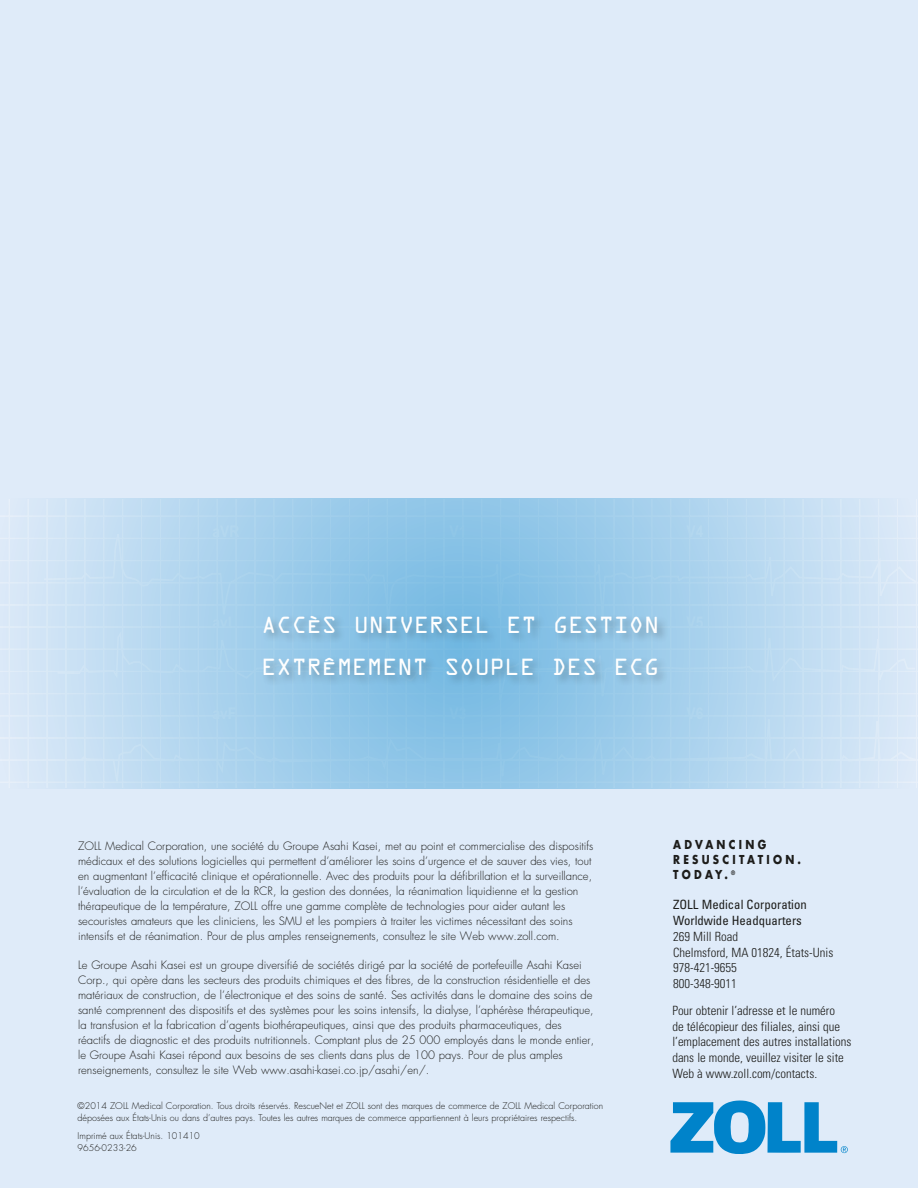
<style>
.page{position:relative;width:918px;height:1188px;background:#dfebf9}
.page>*{position:absolute;margin:0;border:0;box-sizing:border-box;transform-origin:0 0}
.t1{font:21px/42px "OCRA Std";color:#fff}
.t2{font:700 16.05px "Arial";color:#fff;scale:.86 1}
.t3{font:300 condensed 12.75px/15.8px "Univers LT Std";color:#1d1d1b}
.t4{font:condensed 12.75px "Univers LT Std";color:#1d1d1b}
.t5{font:700 12px "Futura Std";letter-spacing:.32em;color:#1d1d1b;scale:.85 1}
.t6{font:300 11.25px/15px "Futura Std";color:#1d1d1b}
.Address{font:300 9px/12px "Futura Std";color:#1d1d1b}
</style>
<div class="page">
<svg style="left:670px;top:1101px;width:178px;height:53px"></svg>
<svg style="left:29px;top:499px;width:862px;height:290px;background:#acd3ed"></svg>
<div style="left:261px;top:614px;width:408px;height:72px;background:#1d1d1b;opacity:.3"></div>
<p class="t1" style="left:261px;top:606px;width:399px">ACCÈS UNIVERSEL ET GESTION<br>EXTRÊMEMENT SOUPLE DES ECG</p>
<h2 class="t2" style="left:449px;top:612px;width:21px">V2</h2>
<p class="t6" style="left:78px;top:838px;width:517px">ZOLL Medical Corporation, une société du Groupe Asahi Kasei, met au point et commercialise des dispositifs médicaux et des solutions logicielles qui permettent d’améliorer les soins d’urgence et de sauver des vies, tout en augmentant l’efficacité clinique et opérationnelle. Avec des produits pour la défibrillation et la surveillance, l’évaluation de la circulation et de la RCR, la gestion des données, la réanimation liquidienne et la gestion thérapeutique de la température, ZOLL offre une gamme complète de technologies pour aider autant les secouristes amateurs que les cliniciens, les SMU et les pompiers à traiter les victimes nécessitant des soins intensifs et de réanimation. Pour de plus amples renseignements, consultez le site Web www.zoll.com.</p>
<p class="t6" style="left:78px;top:958px;width:518px">Le Groupe Asahi Kasei est un groupe diversifié de sociétés dirigé par la société de portefeuille Asahi Kasei Corp., qui opère dans les secteurs des produits chimiques et des fibres, de la construction résidentielle et des matériaux de construction, de l’électronique et des soins de santé. Ses activités dans le domaine des soins de santé comprennent des dispositifs et des systèmes pour les soins intensifs, la dialyse, l’aphérèse thérapeutique, la transfusion et la fabrication d’agents biothérapeutiques, ainsi que des produits pharmaceutiques, des réactifs de diagnostic et des produits nutritionnels. Comptant plus de 25 000 employés dans le monde entier, le Groupe Asahi Kasei répond aux besoins de ses clients dans plus de 100 pays. Pour de plus amples renseignements, consultez le site Web www.asahi-kasei.co.jp/asahi/en/.</p>
<p class="Address" style="left:78px;top:1100px;width:527px">©2014 ZOLL Medical Corporation. Tous droits réservés. RescueNet et ZOLL sont des marques de commerce de ZOLL Medical Corporation déposées aux États-Unis ou dans d’autres pays. Toutes les autres marques de commerce appartiennent à leurs propriétaires respectifs.</p>
<p class="Address" style="left:78px;top:1130px;width:124px">Imprimé aux États-Unis. 101410</p>
<p class="Address" style="left:78px;top:1142px;width:61px">9656-0233-26</p>
<p class="t5" style="left:673px;top:836px;width:111px">ADVANCING</p>
<p class="t5" style="left:673px;top:851px;width:152px">RESUSCITATION.</p>
<p class="t5" style="left:673px;top:866px;width:75px">TODAY. <sup>®</sup></p>
<p class="t4" style="left:673px;top:897px;width:135px">ZOLL Medical Corporation</p>
<p class="t4" style="left:673px;top:912px;width:130px">Worldwide Headquarters</p>
<p class="t3" style="left:673px;top:928px;width:66px">269 Mill Road</p>
<p class="t3" style="left:673px;top:944px;width:162px">Chelmsford, MA 01824, États-Unis</p>
<p class="t3" style="left:673px;top:960px;width:65px">978-421-9655</p>
<p class="t3" style="left:673px;top:976px;width:65px">800-348-9011</p>
<p class="t3" style="left:672px;top:1003px;width:181px">Pour obtenir l’adresse et le numéro<br>de télécopieur des filiales, ainsi que l’emplacement des autres installations dans le monde, veuillez visiter le site Web à www.zoll.com/contacts.</p>
</div>
